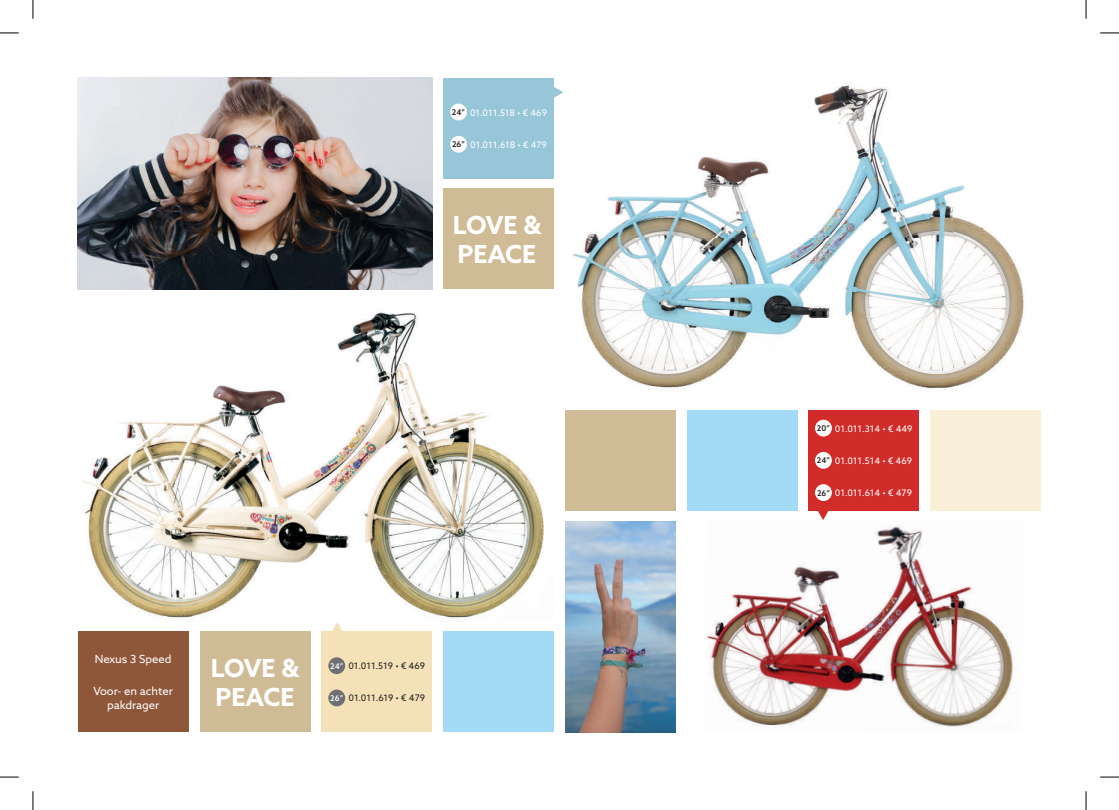
<style>
.page{position:relative;width:1119px;height:810px;background:#fff}
.page>*{position:absolute;margin:0;border:0;box-sizing:border-box;transform-origin:0 0}
.t1{font:700 25px/30px "Azo Sans";color:#fff}
.t2{font:11.25px/13.5px "Azo Sans";color:#fff;text-align:center}
.t3{font:9px "Azo Sans";color:#fff}
.t4{font:9px "Azo Sans";color:#231f20}
.s1{font-weight:500;font-size:7.88px;color:#231f20}
.s2{font-weight:500;font-size:7.88px;color:#fff}
</style>
<div class="page">
<svg style="left:331px;top:622px;width:11px;height:10px"></svg>
<svg style="left:818px;top:511px;width:10px;height:9px"></svg>
<img style="left:78px;top:78px;width:354px;height:211px">
<div style="left:443px;top:78px;width:110px;height:100px;background:#96c6d7"></div>
<div style="left:443px;top:189px;width:110px;height:100px;background:#d0bb97"></div>
<div style="left:78px;top:632px;width:110px;height:100px;background:#8f573a"></div>
<img style="left:573px;top:85px;width:451px;height:306px">
<div style="left:450px;top:104px;width:17px;height:16px;background:#fff;border-radius:50%"></div>
<div style="left:450px;top:136px;width:17px;height:17px;background:#fff;border-radius:50%"></div>
<div style="left:565px;top:410px;width:110px;height:101px;background:#d0bb97"></div>
<div style="left:321px;top:632px;width:111px;height:100px;background:#f5e1b7"></div>
<div style="left:200px;top:632px;width:110px;height:100px;background:#d0bb97"></div>
<div style="left:808px;top:410px;width:111px;height:101px;background:#d22c2a"></div>
<div style="left:686px;top:410px;width:111px;height:101px;background:#a3dbf6"></div>
<div style="left:443px;top:632px;width:110px;height:100px;background:#a3dbf6"></div>
<div style="left:930px;top:410px;width:110px;height:101px;background:#f9efd9"></div>
<img style="left:82px;top:312px;width:462px;height:307px">
<img style="left:706px;top:526px;width:307px;height:201px">
<img style="left:565px;top:521px;width:110px;height:211px">
<div style="left:328px;top:657px;width:17px;height:17px;background:#6f7073;border-radius:50%"></div>
<div style="left:328px;top:690px;width:17px;height:16px;background:#6f7073;border-radius:50%"></div>
<svg style="left:553px;top:87px;width:10px;height:11px"></svg>
<div style="left:814px;top:420px;width:17px;height:17px;background:#fff;border-radius:50%"></div>
<div style="left:814px;top:452px;width:17px;height:17px;background:#fff;border-radius:50%"></div>
<div style="left:814px;top:484px;width:17px;height:17px;background:#fff;border-radius:50%"></div>
<svg style="left:0;top:32px;width:19px;height:2px"></svg>
<svg style="left:1100px;top:32px;width:18px;height:2px"></svg>
<svg style="left:0;top:776px;width:19px;height:2px"></svg>
<svg style="left:1100px;top:776px;width:18px;height:2px"></svg>
<svg style="left:32px;top:0;width:2px;height:19px"></svg>
<svg style="left:32px;top:791px;width:2px;height:19px"></svg>
<svg style="left:1085px;top:0;width:1px;height:19px"></svg>
<svg style="left:1085px;top:791px;width:1px;height:19px"></svg>
<p class="t3" style="left:452px;top:106px;width:96px"><span class="s1">24”</span> 01.011.518 • € 469</p>
<p class="t3" style="left:452px;top:139px;width:96px"><span class="s1">26”</span> 01.011.618 • € 479</p>
<h1 class="t1" style="left:452px;top:209px;width:90px">LOVE &amp;<br>PEACE</h1>
<p class="t2" style="left:95px;top:653px;width:78px">Nexus 3 Speed</p>
<p class="t2" style="left:93px;top:684px;width:81px">Voor- en achter pakdrager</p>
<h1 class="t1" style="left:211px;top:652px;width:90px">LOVE &amp;<br>PEACE</h1>
<p class="t4" style="left:330px;top:660px;width:96px"><span class="s2">24”</span> 01.011.519 • € 469</p>
<p class="t4" style="left:330px;top:692px;width:96px"><span class="s2">26”</span> 01.011.619 • € 479</p>
<p class="t3" style="left:816px;top:422px;width:97px"><span class="s1">20”</span> 01.011.314 • € 449</p>
<p class="t3" style="left:816px;top:455px;width:97px"><span class="s1">24”</span> 01.011.514 • € 469</p>
<p class="t3" style="left:816px;top:487px;width:96px"><span class="s1">26”</span> 01.011.614 • € 479</p>
</div>
